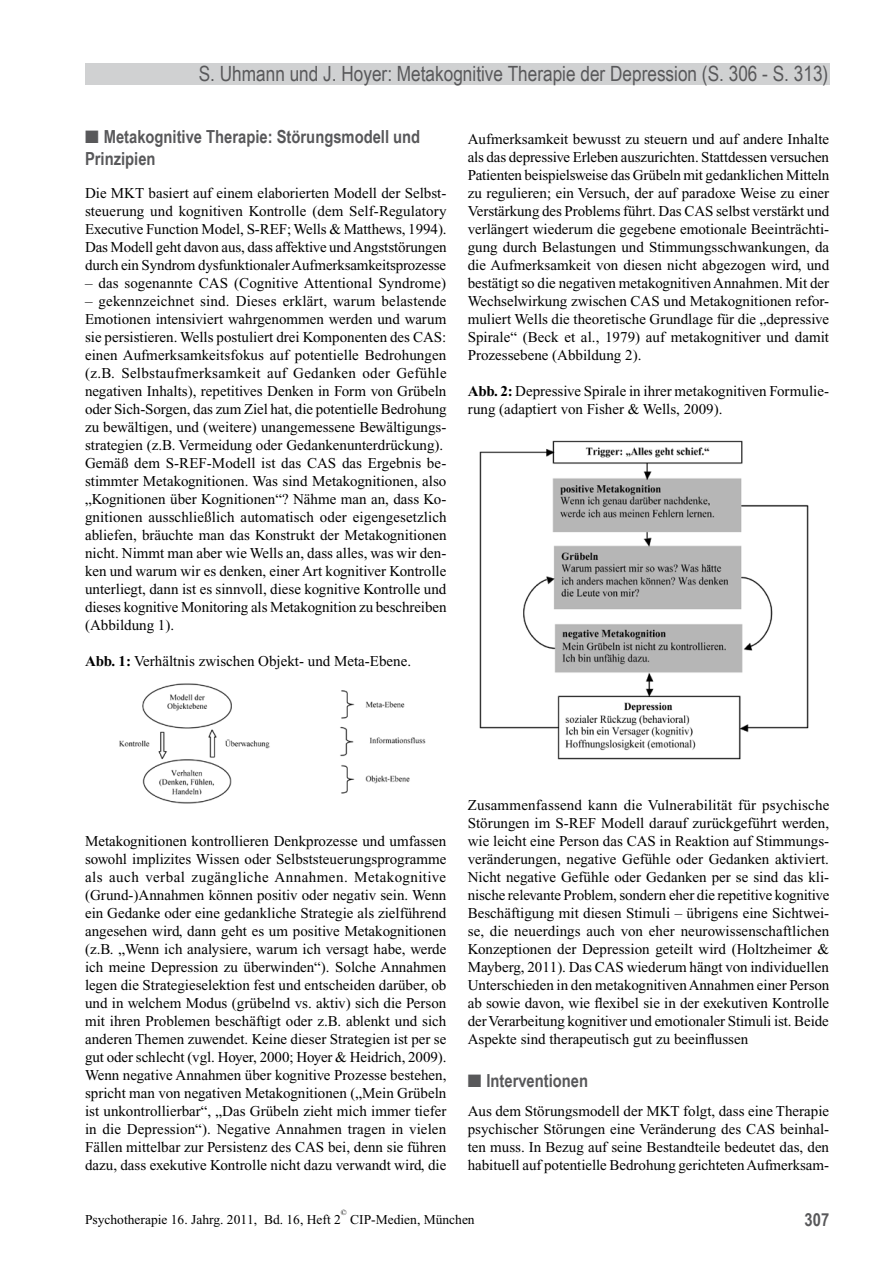
<style>
.page{position:relative;width:893px;height:1263px;background:#fff}
.page>*{position:absolute;margin:0;border:0;box-sizing:border-box;transform-origin:0 0}
.t1{font:21px "Arial Narrow";color:#58585a}
.t2{font:700 18px/21.6px "Arial Narrow";color:#58585a}
.t3{font:15px/18px "Times New Roman";color:#000;text-align:justify}
.t4{font:13.5px "Times New Roman";color:#000}
.t5{font:7.8px "Times New Roman";color:#000}
.s1{font-weight:700}
</style>
<div class="page">
<div style="left:85px;top:64px;width:744px;height:21px;background:#d0d1d2"></div>
<img style="left:119px;top:683px;width:307px;height:121px">
<img style="left:479px;top:440px;width:330px;height:320px">
<h1 class="t1" style="left:199px;top:61px;width:631px">S. Uhmann und J. Hoyer: Metakognitive Therapie der Depression (S. 306 - S. 313)</h1>
<p class="t2" style="left:85px;top:126px;width:337px">■ Metakognitive Therapie: Störungsmodell und<br>Prinzipien</p>
<p class="t3" style="left:85px;top:184px;width:363px">Die MKT basiert auf einem elaborierten Modell der Selbst&shy;steuerung und kognitiven Kontrolle (dem Self-Regulatory Executive Function Model, S-REF; Wells &amp; Matthews, 1994).<br>Das Modell geht davon aus, dass affektive und Angststörungen durch ein Syndrom dysfunktionaler Aufmerksamkeitsprozesse</p>
<p class="t3" style="left:85px;top:274px;width:363px">– das sogenannte CAS (Cognitive Attentional Syndrome)</p>
<p class="t3" style="left:85px;top:292px;width:363px;text-align:left">– gekennzeichnet sind. Dieses erklärt, warum belastende Emotionen intensiviert wahrgenommen werden und warum sie persistieren. Wells postuliert drei Komponenten des CAS: einen Aufmerksamkeitsfokus auf potentielle Bedrohungen (z.B. Selbstaufmerksamkeit auf Gedanken oder Gefühle negativen Inhalts), repetitives Denken in Form von Grübeln oder Sich-Sorgen, das zum Ziel hat, die potentielle Bedrohung zu bewältigen, und (weitere) unangemessene Bewältigungs&shy;strategien (z.B. Vermeidung oder Gedankenunterdrückung).<br>Gemäß dem S-REF-Modell ist das CAS das Ergebnis be&shy;stimmter Metakognitionen. Was sind Metakognitionen, also „Kognitionen über Kognitionen“? Nähme man an, dass Ko&shy;gnitionen ausschließlich automatisch oder eigengesetzlich abliefen, bräuchte man das Konstrukt der Metakognitionen nicht. Nimmt man aber wie Wells an, dass alles, was wir den&shy;ken und warum wir es denken, einer Art kognitiver Kontrolle unterliegt, dann ist es sinnvoll, diese kognitive Kontrolle und dieses kognitive Monitoring als Metakognition zu beschreiben (Abbildung 1).</p>
<p class="t3" style="left:85px;top:652px;width:328px"><span class="s1">Abb. 1:</span> Verhältnis zwischen Objekt- und Meta-Ebene.</p>
<p class="t3" style="left:468px;top:130px;width:363px">Aufmerksamkeit bewusst zu steuern und auf andere Inhalte als das depressive Erleben auszurichten. Stattdessen versuchen Patienten beispielsweise das Grübeln mit gedanklichen Mitteln zu regulieren; ein Versuch, der auf paradoxe Weise zu einer Verstärkung des Problems führt. Das CAS selbst verstärkt und verlängert wiederum die gegebene emotionale Beeinträchti&shy;gung durch Belastungen und Stimmungsschwankungen, da die Aufmerksamkeit von diesen nicht abgezogen wird, und bestätigt so die negativen metakognitiven Annahmen. Mit der Wechselwirkung zwischen CAS und Metakognitionen refor&shy;muliert Wells die theoretische Grundlage für die „depressive Spirale“ (Beck et al., 1979) auf metakognitiver und damit Prozessebene (Abbildung 2).</p>
<p class="t3" style="left:468px;top:382px;width:363px"><span class="s1">Abb. 2:</span> Depressive Spirale in ihrer metakognitiven Formulie&shy;rung (adaptiert von Fisher &amp; Wells, 2009).</p>
<p class="t3" style="left:85px;top:832px;width:363px">Metakognitionen kontrollieren Denkprozesse und umfassen sowohl implizites Wissen oder Selbststeuerungsprogramme als auch verbal zugängliche Annahmen. Metakognitive (Grund-)Annahmen können positiv oder negativ sein. Wenn ein Gedanke oder eine gedankliche Strategie als zielführend angesehen wird, dann geht es um positive Metakognitionen (z.B. „Wenn ich analysiere, warum ich versagt habe, werde ich meine Depression zu überwinden“). Solche Annahmen legen die Strategieselektion fest und entscheiden darüber, ob und in welchem Modus (grübelnd vs. aktiv) sich die Person mit ihren Problemen beschäftigt oder z.B. ablenkt und sich anderen Themen zuwendet. Keine dieser Strategien ist per se gut oder schlecht (vgl. Hoyer, 2000; Hoyer &amp; Heidrich, 2009).<br>Wenn negative Annahmen über kognitive Prozesse bestehen, spricht man von negativen Metakognitionen („Mein Grübeln ist unkontrollierbar“, „Das Grübeln zieht mich immer tiefer in die Depression“). Negative Annahmen tragen in vielen Fällen mittelbar zur Persistenz des CAS bei, denn sie führen dazu, dass exekutive Kontrolle nicht dazu verwandt wird, die</p>
<p class="t3" style="left:468px;top:796px;width:363px">Zusammenfassend kann die Vulnerabilität für psychische Störungen im S-REF Modell darauf zurückgeführt werden, wie leicht eine Person das CAS in Reaktion auf Stimmungs&shy;veränderungen, negative Gefühle oder Gedanken aktiviert.<br>Nicht negative Gefühle oder Gedanken per se sind das kli&shy;nische relevante Problem, sondern eher die repetitive kognitive Beschäftigung mit diesen Stimuli – übrigens eine Sichtwei&shy;se, die neuerdings auch von eher neurowissenschaftlichen Konzeptionen der Depression geteilt wird (Holtzheimer &amp; Mayberg, 2011). Das CAS wiederum hängt von individuellen Unterschieden in den metakognitiven Annahmen einer Person ab sowie davon, wie flexibel sie in der exekutiven Kontrolle der Verarbeitung kognitiver und emotionaler Stimuli ist. Beide Aspekte sind therapeutisch gut zu beeinflussen</p>
<p class="t2" style="left:468px;top:1070px;width:122px">■ Interventionen</p>
<p class="t3" style="left:468px;top:1102px;width:363px">Aus dem Störungsmodell der MKT folgt, dass eine Therapie psychischer Störungen eine Veränderung des CAS beinhal&shy;ten muss. In Bezug auf seine Bestandteile bedeutet das, den habituell auf potentielle Bedrohung gerichteten Aufmerksam-</p>
<p class="t5" style="left:341px;top:1208px;width:7px">©</p>
<p class="t4" style="left:85px;top:1212px;width:257px">Psychotherapie 16. Jahrg. 2011, Bd. 16, Heft 2</p>
<p class="t4" style="left:350px;top:1212px;width:126px">CIP-Medien, München</p>
<p class="t2" style="left:805px;top:1208px;width:26px">307</p>
</div>
